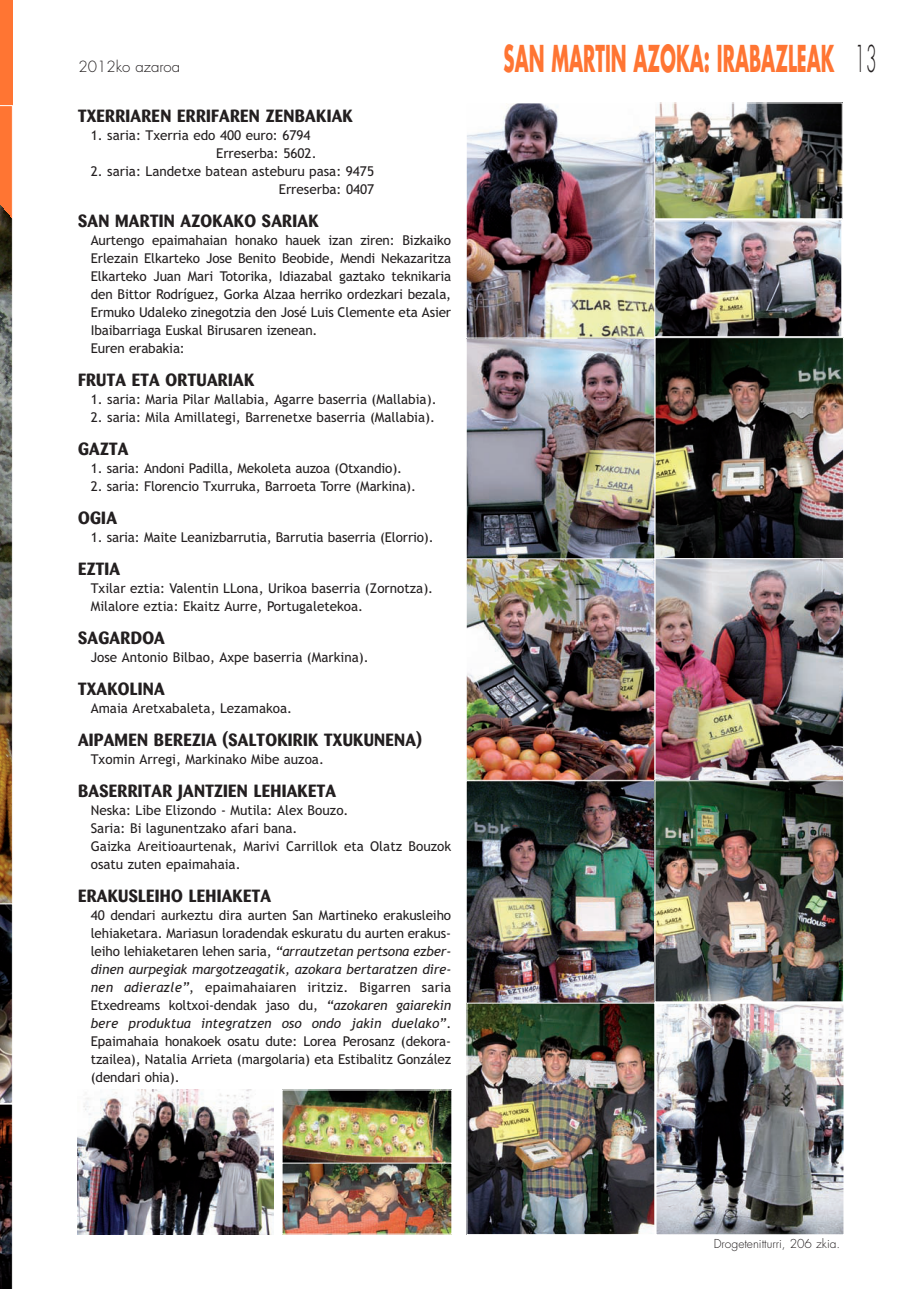
<style>
.page{position:relative;width:919px;height:1289px;background:#fff}
.page>*{position:absolute;margin:0;border:0;box-sizing:border-box;transform-origin:0 0}
.t1{font:700 36px "Futura";color:#ff7533;scale:.5 1}
.t2{font:16.5px "Barme F";letter-spacing:.02em;color:#231f20}
.t3{font:300 15px "Futura";color:#231f20}
.t4{font:13.5px/18px "Trebuchet MS";letter-spacing:-.005em;color:#231f20}
.t5{font:300 12px "Futura";color:#231f20}
.s1{font-style:italic}
.s2{font-weight:300;color:#231f20}
</style>
<div class="page">
<div style="left:0;top:1px;width:13px;height:1287px;background:#ff7533"></div>
<img style="left:656px;top:339px;width:185px;height:219px">
<div style="left:654px;top:337px;width:189px;height:236px;border:1px solid #fff"></div>
<img style="left:468px;top:339px;width:185px;height:219px">
<div style="left:466px;top:337px;width:189px;height:236px;border:1px solid #fff"></div>
<img style="left:468px;top:782px;width:185px;height:220px">
<div style="left:466px;top:780px;width:189px;height:227px;border:1px solid #fff"></div>
<img style="left:656px;top:560px;width:185px;height:220px">
<div style="left:654px;top:558px;width:189px;height:246px;border:1px solid #fff"></div>
<img style="left:77px;top:1089px;width:196px;height:145px">
<img style="left:284px;top:1091px;width:166px;height:71px">
<img style="left:284px;top:1164px;width:166px;height:68px">
<img style="left:657px;top:1005px;width:185px;height:227px">
<div style="left:655px;top:1003px;width:189px;height:231px;border:1px solid #fff"></div>
<img style="left:468px;top:1004px;width:185px;height:228px">
<div style="left:466px;top:1002px;width:189px;height:232px;border:1px solid #fff"></div>
<img style="left:468px;top:560px;width:185px;height:218px">
<div style="left:466px;top:558px;width:189px;height:222px;border:1px solid #fff"></div>
<img style="left:656px;top:782px;width:185px;height:218px">
<div style="left:654px;top:780px;width:189px;height:222px;border:1px solid #fff"></div>
<img style="left:655px;top:105px;width:185px;height:112px">
<div style="left:653px;top:103px;width:189px;height:116px;border:1px solid #fff"></div>
<img style="left:655px;top:223px;width:184px;height:112px">
<div style="left:653px;top:221px;width:188px;height:116px;border:1px solid #fff"></div>
<img style="left:468px;top:105px;width:185px;height:231px">
<div style="left:466px;top:103px;width:189px;height:235px;border:1px solid #fff"></div>
<img style="left:0;top:105px;width:13px;height:1183px">
<p class="t3" style="left:78px;top:59px;width:103px">2012ko azaroa</p>
<p class="t2" style="left:78px;top:108px;width:276px">TXERRIAREN ERRIFAREN ZENBAKIAK</p>
<p class="t4" style="left:216px;top:127px;width:102px;text-indent:-125px">1. saria: Txerria edo 400 euro: 6794<br>Erreserba: 5602.</p>
<p class="t4" style="left:91px;top:163px;width:285px;text-align:right">2. saria: Landetxe batean asteburu pasa: 9475<br>Erreserba: 0407</p>
<p class="t2" style="left:78px;top:213px;width:242px">SAN MARTIN AZOKAKO SARIAK</p>
<p class="t4" style="left:91px;top:232px;width:362px">Aurtengo epaimahaian honako hauek izan ziren: Bizkaiko Erlezain Elkarteko Jose Benito Beobide, Mendi Nekazaritza Elkarteko Juan Mari Totorika, Idiazabal gaztako teknikaria den Bittor Rodríguez, Gorka Alzaa herriko ordezkari bezala, Ermuko Udaleko zinegotzia den José Luis Clemente eta Asier Ibaibarriaga Euskal Birusaren izenean.<br>Euren erabakia:</p>
<p class="t2" style="left:78px;top:372px;width:178px">FRUTA ETA ORTUARIAK</p>
<p class="t4" style="left:91px;top:391px;width:347px">1. saria: Maria Pilar Mallabia, Agarre baserria (Mallabia).</p>
<p class="t4" style="left:91px;top:409px;width:346px">2. saria: Mila Amillategi, Barrenetxe baserria (Mallabia).</p>
<p class="t2" style="left:78px;top:441px;width:52px">GAZTA</p>
<p class="t4" style="left:91px;top:460px;width:313px">1. saria: Andoni Padilla, Mekoleta auzoa (Otxandio).</p>
<p class="t4" style="left:91px;top:478px;width:327px">2. saria: Florencio Txurruka, Barroeta Torre (Markina).</p>
<p class="t2" style="left:78px;top:510px;width:40px">OGIA</p>
<p class="t4" style="left:91px;top:529px;width:344px">1. saria: Maite Leanizbarrutia, Barrutia baserria (Elorrio).</p>
<p class="t2" style="left:78px;top:561px;width:44px">EZTIA</p>
<p class="t4" style="left:91px;top:580px;width:344px">Txilar eztia: Valentin LLona, Urikoa baserria (Zornotza).<br>Milalore eztia: Ekaitz Aurre, Portugaletekoa.</p>
<p class="t2" style="left:78px;top:630px;width:88px">SAGARDOA</p>
<p class="t4" style="left:91px;top:649px;width:279px">Jose Antonio Bilbao, Axpe baserria (Markina).</p>
<p class="t2" style="left:78px;top:681px;width:88px">TXAKOLINA</p>
<p class="t4" style="left:91px;top:700px;width:203px">Amaia Aretxabaleta, Lezamakoa.</p>
<p class="t2" style="left:78px;top:732px;width:345px">AIPAMEN BEREZIA (SALTOKIRIK TXUKUNENA)</p>
<p class="t4" style="left:91px;top:751px;width:235px">Txomin Arregi, Markinako Mibe auzoa.</p>
<p class="t2" style="left:78px;top:783px;width:259px">BASERRITAR JANTZIEN LEHIAKETA</p>
<p class="t4" style="left:91px;top:802px;width:362px">Neska: Libe Elizondo - Mutila: Alex Bouzo.<br>Saria: Bi lagunentzako afari bana.<br>Gaizka Areitioaurtenak, Marivi Carrillok eta Olatz Bouzok osatu zuten epaimahaia.</p>
<p class="t2" style="left:78px;top:888px;width:194px">ERAKUSLEIHO LEHIAKETA</p>
<p class="t4" style="left:91px;top:907px;width:362px;text-align:justify">40 dendari aurkeztu dira aurten San Martineko erakusleiho lehiaketara. Mariasun loradendak eskuratu du aurten erakus&shy;leiho lehiaketaren lehen saria, <span class="s1">“arrautzetan pertsona ezber&shy;dinen aurpegiak margotzeagatik, azokara bertaratzen dire&shy;nen adierazle”</span>, epaimahaiaren iritziz. Bigarren saria Etxedreams koltxoi-dendak jaso du, <span class="s1">“azokaren gaiarekin bere produktua integratzen oso ondo jakin duelako”</span>.<br>Epaimahaia honakoek osatu dute: Lorea Perosanz (dekora&shy;tzailea), Natalia Arrieta (margolaria) eta Estibalitz González (dendari ohia).</p>
<h1 class="t1" style="left:503px;top:42px;width:748px">SAN MARTIN AZOKA: IRABAZLEAK <span class="s2">13</span></h1>
<p class="t5" style="left:713px;top:1238px;width:128px">Drogetenitturri, 206 zkia.</p>
</div>
